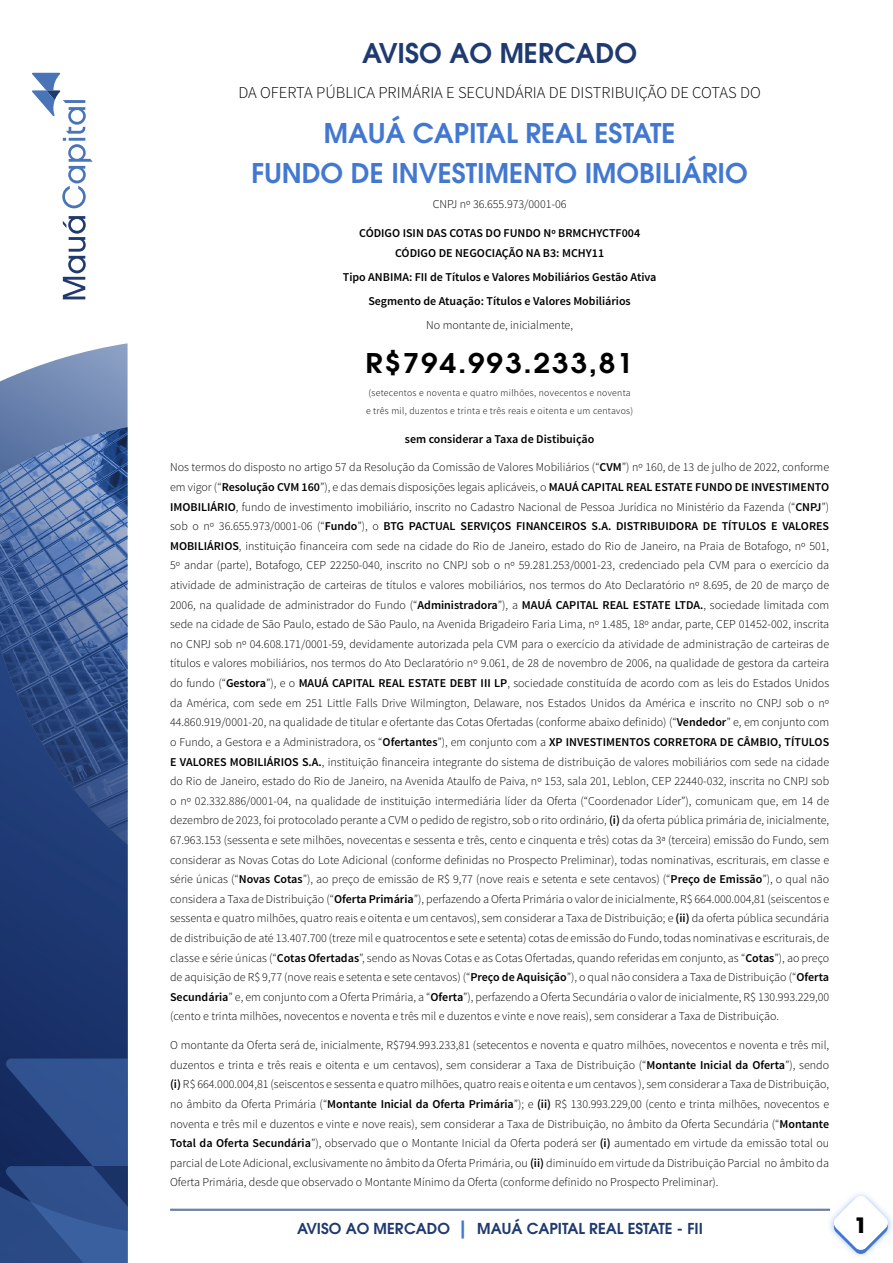
<style>
.page{position:relative;width:893px;height:1263px;background:#fff}
.page>*{position:absolute;margin:0;border:0;box-sizing:border-box;transform-origin:0 0}
.t1{font:600 27px/40.7px "ITC Avant Garde Pro";color:#4378d1;text-align:center}
.t2{font:600 27px "ITC Avant Garde Pro";letter-spacing:.06em;color:#000;scale:1.1 1}
.t3{font:600 27px "ITC Avant Garde Pro";color:#1f3a70}
.t4{font:700 21px "ITC Avant Garde Pro";color:#000}
.t5{font:300 16.5px "Source Sans Pro";color:#000}
.t6{font:600 15px "ITC Avant Garde Pro";color:#1f3a70}
.t7{font:300 12px/19.6px "Source Sans Pro";color:#000;text-align:justify}
.t8{font:600 12px/20px "Source Sans Pro";color:#000;text-align:center}
.t9{font:300 9.75px/18.1px "Source Sans Pro";letter-spacing:.03em;color:#000}
.s1{font-weight:600}
.s2{font-size:18px;color:#4378d1}
</style>
<div class="page">
<div style="left:826px;top:1190px;width:67px;height:70px;background:#4378d1;opacity:.65"></div>
<svg style="left:833px;top:1195px;width:55px;height:60px"></svg>
<hr style="left:170px;top:1208px;width:660px;height:3px;background:#1f3a70">
<svg style="left:0;top:343px;width:128px;height:77px"></svg>
<svg style="left:0;top:420px;width:128px;height:817px;background:#1e3870"></svg>
<svg style="left:0;top:427px;width:128px;height:418px;background:#435f95"></svg>
<svg style="left:32px;top:73px;width:61px;height:135px"></svg>
<svg style="left:63px;top:216px;width:23px;height:83px"></svg>
<svg style="left:6px;top:1058px;width:122px;height:205px;background:#2a4984"></svg>
<h1 class="t3" style="left:362px;top:35px;width:276px">AVISO AO MERCADO</h1>
<h3 class="t5" style="left:238px;top:82px;width:524px">DA OFERTA PÚBLICA PRIMÁRIA E SECUNDÁRIA DE DISTRIBUIÇÃO DE COTAS DO</h3>
<h1 class="t1" style="left:251px;top:112px;width:498px">MAUÁ CAPITAL REAL ESTATE<br>FUNDO DE INVESTIMENTO IMOBILIÁRIO</h1>
<p class="t7" style="left:433px;top:194px;width:135px">CNPJ nº 36.655.973/0001-06</p>
<p class="t8" style="left:359px;top:223px;width:282px">CÓDIGO ISIN DAS COTAS DO FUNDO Nº BRMCHYCTF004<br>CÓDIGO DE NEGOCIAÇÃO NA B3: MCHY11</p>
<p class="t8" style="left:343px;top:265px;width:315px;line-height:24.2px">Tipo ANBIMA: FII de Títulos e Valores Mobiliários Gestão Ativa<br>Segmento de Atuação: Títulos e Valores Mobiliários</p>
<p class="t7" style="left:426px;top:315px;width:148px">No montante de, inicialmente,</p>
<h1 class="t2" style="left:365px;top:346px;width:246px">R$794.993.233,81</h1>
<p class="t9" style="left:366px;top:384px;width:269px">(setecentos e noventa e quatro milhões, novecentos e noventa e três mil, duzentos e trinta e três reais e oitenta e um centavos)</p>
<p class="t8" style="left:405px;top:429px;width:191px">sem considerar a Taxa de Distibuição</p>
<p class="t7" style="left:170px;top:458px;width:661px">Nos termos do disposto no artigo 57 da Resolução da Comissão de Valores Mobiliários (“<span class="s1">CVM</span>”) nº 160, de 13 de julho de 2022, conforme em vigor (“<span class="s1">Resolução CVM 160</span>”), e das demais disposições legais aplicáveis, o <span class="s1">MAUÁ CAPITAL REAL ESTATE FUNDO DE INVESTIMENTO IMOBILIÁRIO</span>, fundo de investimento imobiliário, inscrito no Cadastro Nacional de Pessoa Jurídica no Ministério da Fazenda (“<span class="s1">CNPJ</span>”) sob o nº 36.655.973/0001-06 (“<span class="s1">Fundo</span>”), o <span class="s1">BTG PACTUAL SERVIÇOS FINANCEIROS S.A. DISTRIBUIDORA DE TÍTULOS E VALORES MOBILIÁRIOS</span>, instituição financeira com sede na cidade do Rio de Janeiro, estado do Rio de Janeiro, na Praia de Botafogo, nº 501, 5º andar (parte), Botafogo, CEP 22250-040, inscrito no CNPJ sob o nº 59.281.253/0001-23, credenciado pela CVM para o exercício da atividade de administração de carteiras de títulos e valores mobiliários, nos termos do Ato Declaratório nº 8.695, de 20 de março de 2006, na qualidade de administrador do Fundo (“<span class="s1">Administradora</span>”), a <span class="s1">MAUÁ CAPITAL REAL ESTATE LTDA.</span>, sociedade limitada com sede na cidade de São Paulo, estado de São Paulo, na Avenida Brigadeiro Faria Lima, nº 1.485, 18º andar, parte, CEP 01452-002, inscrita no CNPJ sob nº 04.608.171/0001-59, devidamente autorizada pela CVM para o exercício da atividade de administração de carteiras de títulos e valores mobiliários, nos termos do Ato Declaratório nº 9.061, de 28 de novembro de 2006, na qualidade de gestora da carteira do fundo (“<span class="s1">Gestora</span>”), e o <span class="s1">MAUÁ CAPITAL REAL ESTATE DEBT III LP</span>, sociedade constituída de acordo com as leis do Estados Unidos da América, com sede em 251 Little Falls Drive Wilmington, Delaware, nos Estados Unidos da América e inscrito no CNPJ sob o nº 44.860.919/0001-20, na qualidade de titular e ofertante das Cotas Ofertadas (conforme abaixo definido) (“<span class="s1">Vendedor</span>” e, em conjunto com o Fundo, a Gestora e a Administradora, os “<span class="s1">Ofertantes</span>”), em conjunto com a <span class="s1">XP INVESTIMENTOS CORRETORA DE CÂMBIO, TÍTULOS E VALORES MOBILIÁRIOS S.A.</span>, instituição financeira integrante do sistema de distribuição de valores mobiliários com sede na cidade do Rio de Janeiro, estado do Rio de Janeiro, na Avenida Ataulfo de Paiva, nº 153, sala 201, Leblon, CEP 22440-032, inscrita no CNPJ sob o nº 02.332.886/0001-04, na qualidade de instituição intermediária líder da Oferta (“Coordenador Líder”), comunicam que, em 14 de dezembro de 2023, foi protocolado perante a CVM o pedido de registro, sob o rito ordinário, <span class="s1">(i)</span> da oferta pública primária de, inicialmente, 67.963.153 (sessenta e sete milhões, novecentas e sessenta e três, cento e cinquenta e três) cotas da 3ª (terceira) emissão do Fundo, sem considerar as Novas Cotas do Lote Adicional (conforme definidas no Prospecto Preliminar), todas nominativas, escriturais, em classe e série únicas (“<span class="s1">Novas Cotas</span>”), ao preço de emissão de R$ 9,77 (nove reais e setenta e sete centavos) (“<span class="s1">Preço de Emissão</span>”), o qual não considera a Taxa de Distribuição (“<span class="s1">Oferta Primária</span>”), perfazendo a Oferta Primária o valor de inicialmente, R$ 664.000.004,81 (seiscentos e sessenta e quatro milhões, quatro reais e oitenta e um centavos), sem considerar a Taxa de Distribuição; e <span class="s1">(ii)</span> da oferta pública secundária de distribuição de até 13.407.700 (treze mil e quatrocentos e sete e setenta) cotas de emissão do Fundo, todas nominativas e escriturais, de classe e série únicas (“<span class="s1">Cotas Ofertadas</span>”, sendo as Novas Cotas e as Cotas Ofertadas, quando referidas em conjunto, as “<span class="s1">Cotas</span>”), ao preço de aquisição de R$ 9,77 (nove reais e setenta e sete centavos) (“<span class="s1">Preço de Aquisição</span>”), o qual não considera a Taxa de Distribuição (“<span class="s1">Oferta Secundária</span>” e, em conjunto com a Oferta Primária, a “<span class="s1">Oferta</span>”), perfazendo a Oferta Secundária o valor de inicialmente, R$ 130.993.229,00 (cento e trinta milhões, novecentos e noventa e três mil e duzentos e vinte e nove reais), sem considerar a Taxa de Distribuição.</p>
<p class="t7" style="left:170px;top:1035px;width:661px">O montante da Oferta será de, inicialmente, R$794.993.233,81 (setecentos e noventa e quatro milhões, novecentos e noventa e três mil, duzentos e trinta e três reais e oitenta e um centavos), sem considerar a Taxa de Distribuição (“<span class="s1">Montante Inicial da Oferta</span>”), sendo <span class="s1">(i)</span> R$ 664.000.004,81 (seiscentos e sessenta e quatro milhões, quatro reais e oitenta e um centavos ), sem considerar a Taxa de Distribuição, no âmbito da Oferta Primária (“<span class="s1">Montante Inicial da Oferta Primária</span>”); e <span class="s1">(ii)</span> R$ 130.993.229,00 (cento e trinta milhões, novecentos e noventa e três mil e duzentos e vinte e nove reais), sem considerar a Taxa de Distribuição, no âmbito da Oferta Secundária (“<span class="s1">Montante Total da Oferta Secundária</span>”), observado que o Montante Inicial da Oferta poderá ser <span class="s1">(i)</span> aumentado em virtude da emissão total ou parcial de Lote Adicional, exclusivamente no âmbito da Oferta Primária, ou <span class="s1">(ii)</span> diminuído em virtude da Distribuição Parcial no âmbito da Oferta Primária, desde que observado o Montante Mínimo da Oferta (conforme definido no Prospecto Preliminar).</p>
<p class="t6" style="left:297px;top:1218px;width:407px">AVISO AO MERCADO <span class="s2">|</span> MAUÁ CAPITAL REAL ESTATE - FII</p>
<h2 class="t4" style="left:854px;top:1211px;width:14px">1</h2>
</div>
